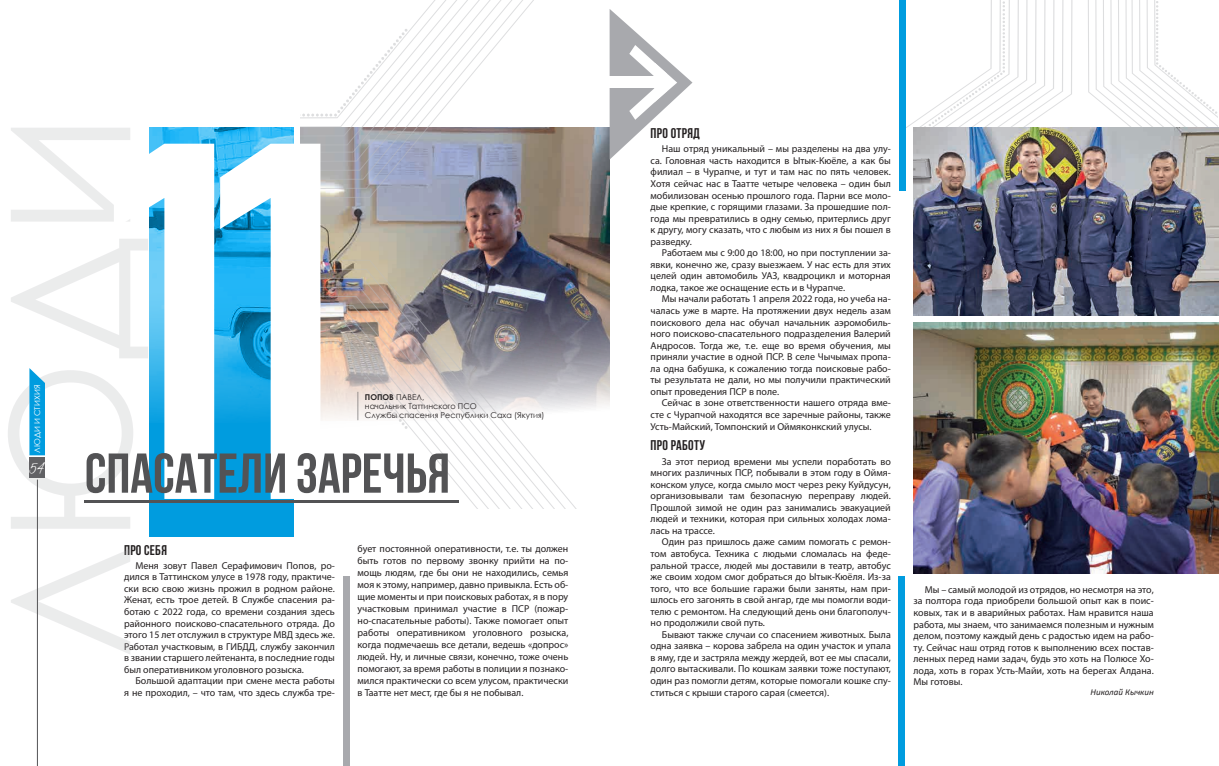
<style>
.page{position:relative;width:1219px;height:766px;background:#fff}
.page>*{position:absolute;margin:0;border:0;box-sizing:border-box;transform-origin:0 0}
.t1{font:500px "Bahnschrift";color:#fff}
.t2{font:700 56px "Bebas Neue";color:#535355}
.t3{font:17.3px "Aquarelle";color:#fff;scale:.8 1}
.загл_в_тексте{font:700 14px "Bebas Neue";letter-spacing:.02em;color:#231f20}
.осн_текст{font:10px/11.5px "Myriad Pro";color:#231f20;text-align:justify}
.подпись{font:italic 9px "Calibri";color:#231f20}
.осн_текст-2{font:8px "Century Gothic";color:#231f20}
.t4{font:8px "Century Gothic";color:#fff}
.s1{font-weight:700}
</style>
<div class="page">
<div style="left:149px;top:127px;width:144px;height:409px;background:#009cdf"></div>
<img style="left:149px;top:128px;width:144px;height:290px">
<div style="left:343px;top:576px;width:6px;height:189px;background:#a8a9ad"></div>
<img style="left:300px;top:200px;width:309px;height:58px">
<img style="left:300px;top:258px;width:310px;height:250px">
<svg style="left:300px;top:0;width:309px;height:200px"></svg>
<svg style="left:302px;top:29px;width:106px;height:87px"></svg>
<svg style="left:1088px;top:0;width:129px;height:127px"></svg>
<svg style="left:907px;top:0;width:166px;height:127px"></svg>
<svg style="left:610px;top:9px;width:82px;height:150px"></svg>
<img style="left:913px;top:322px;width:306px;height:251px">
<div style="left:899px;top:0;width:6px;height:190px;background:#009cdf"></div>
<div style="left:899px;top:576px;width:6px;height:189px;background:#009cdf"></div>
<img style="left:913px;top:127px;width:306px;height:189px">
<svg style="left:8px;top:128px;width:140px;height:526px"></svg>
<hr style="left:37px;top:479px;width:1px;height:286px;background:#535355">
<svg style="left:29px;top:368px;width:16px;height:87px"></svg>
<div style="left:29px;top:457px;width:16px;height:20px;background:#616164"></div>
<hr style="left:85px;top:499px;width:374px;height:3px;background:#535355">
<svg style="left:302px;top:341px;width:106px;height:88px"></svg>
<p class="t1" style="left:92px;top:-57px;width:274px">11</p>
<p class="t4" style="left:32px;top:452px;width:69px;rotate:-90deg">ЛЮДИ И СТИХИЯ</p>
<p class="t3" style="left:29px;top:456px;width:21px">54</p>
<p class="t2" style="left:85px;top:442px;width:367px">СПАСАТЕЛИ ЗАРЕЧЬЯ</p>
<p class="осн_текст-2" style="left:365px;top:391px;width:61px"><span class="s1">ПОПОВ</span> ПАВЕЛ,</p>
<p class="осн_текст-2" style="left:365px;top:400px;width:113px">начальник Таттинского ПСО</p>
<p class="осн_текст-2" style="left:365px;top:409px;width:181px">Службы спасения Республики Саха (Якутия)</p>
<p class="загл_в_тексте" style="left:124px;top:542px;width:44px">ПРО СЕБЯ</p>
<p class="осн_текст" style="left:124px;top:559px;width:212px;text-indent:11px">Меня зовут Павел Серафимович Попов, ро&shy;дился в Таттинском улусе в 1978 году, практиче&shy;ски всю свою жизнь прожил в родном районе.<br>Женат, есть трое детей. В Службе спасения ра&shy;ботаю с 2022 года, со времени создания здесь районного поисково-спасательного отряда. До этого 15 лет отслужил в структуре МВД здесь же.<br>Работал участковым, в ГИБДД, службу закончил в звании старшего лейтенанта, в последние годы был оперативником уголовного розыска.</p>
<p class="осн_текст" style="left:124px;top:674px;width:212px;text-align:right">Большой адаптации при смене места работы<br>я не проходил, – что там, что здесь служба тре-</p>
<p class="осн_текст" style="left:358px;top:542px;width:212px;line-height:12px">бует постоянной оперативности, т.е. ты должен быть готов по первому звонку прийти на по&shy;мощь людям, где бы они не находились, семья моя к этому, например, давно привыкла. Есть об&shy;щие моменты и при поисковых работах, я в пору участковым принимал участие в ПСР (пожар&shy;но-спасательные работы). Также помогает опыт работы оперативником уголовного розыска, когда подмечаешь все детали, ведешь «допрос» людей. Ну, и личные связи, конечно, тоже очень помогают, за время работы в полиции я познако&shy;мился практически со всем улусом, практически в Таатте нет мест, где бы я не побывал.</p>
<p class="загл_в_тексте" style="left:651px;top:125px;width:51px">ПРО ОТРЯД</p>
<p class="осн_текст" style="left:651px;top:143px;width:242px;text-indent:11px">Наш отряд уникальный – мы разделены на два улу&shy;са. Головная часть находится в Ытык-Кюёле, а как бы филиал – в Чурапче, и тут и там нас по пять человек.<br>Хотя сейчас нас в Таатте четыре человека – один был мобилизован осенью прошлого года. Парни все моло&shy;дые крепкие, с горящими глазами. За прошедшие пол&shy;года мы превратились в одну семью, притерлись друг к другу, могу сказать, что с любым из них я бы пошел в разведку.</p>
<p class="осн_текст" style="left:651px;top:247px;width:242px;text-indent:11px">Работаем мы с 9:00 до 18:00, но при поступлении за&shy;явки, конечно же, сразу выезжаем. У нас есть для этих целей один автомобиль УАЗ, квадроцикл и моторная лодка, такое же оснащение есть и в Чурапче.</p>
<p class="осн_текст" style="left:651px;top:293px;width:242px;text-indent:11px">Мы начали работать 1 апреля 2022 года, но учеба на&shy;чалась уже в марте. На протяжении двух недель азам поискового дела нас обучал начальник аэромобиль&shy;ного поисково-спасательного подразделения Валерий Андросов. Тогда же, т.е. еще во время обучения, мы приняли участие в одной ПСР. В селе Чычымах пропа&shy;ла одна бабушка, к сожалению тогда поисковые рабо&shy;ты результата не дали, но мы получили практический опыт проведения ПСР в поле.</p>
<p class="осн_текст" style="left:651px;top:397px;width:242px;text-indent:11px">Сейчас в зоне ответственности нашего отряда вме&shy;сте с Чурапчой находятся все заречные районы, также Усть-Майский, Томпонский и Оймяконкский улусы.</p>
<p class="загл_в_тексте" style="left:651px;top:437px;width:56px">ПРО РАБОТУ</p>
<p class="осн_текст" style="left:651px;top:455px;width:242px;text-indent:11px">За этот период времени мы успели поработать во многих различных ПСР, побывали в этом году в Оймя&shy;конском улусе, когда смыло мост через реку Куйдусун, организовывали там безопасную переправу людей.<br>Прошлой зимой не один раз занимались эвакуацией людей и техники, которая при сильных холодах лома&shy;лась на трассе.</p>
<p class="осн_текст" style="left:651px;top:536px;width:242px;text-indent:11px">Один раз пришлось даже самим помогать с ремон&shy;том автобуса. Техника с людьми сломалась на феде&shy;ральной трассе, людей мы доставили в театр, автобус же своим ходом смог добраться до Ытык-Кюёля. Из-за того, что все большие гаражи были заняты, нам при&shy;шлось его загонять в свой ангар, где мы помогли води&shy;телю с ремонтом. На следующий день они благополуч&shy;но продолжили свой путь.</p>
<p class="осн_текст" style="left:651px;top:628px;width:242px;text-indent:11px">Бывают также случаи со спасением животных. Была одна заявка – корова забрела на один участок и упала в яму, где и застряла между жердей, вот ее мы спасали, долго вытаскивали. По кошкам заявки тоже поступают, один раз помогли детям, которые помогали кошке спу&shy;ститься с крыши старого сарая (смеется).</p>
<p class="осн_текст" style="left:913px;top:583px;width:242px;text-indent:11px">Мы – самый молодой из отрядов, но несмотря на это, за полтора года приобрели большой опыт как в поис&shy;ковых, так и в аварийных работах. Нам нравится наша работа, мы знаем, что занимаемся полезным и нужным делом, поэтому каждый день с радостью идем на рабо&shy;ту. Сейчас наш отряд готов к выполнению всех постав&shy;ленных перед нами задач, будь это хоть на Полюсе Хо&shy;лода, хоть в горах Усть-Майи, хоть на берегах Алдана.<br>Мы готовы.</p>
<p class="подпись" style="left:1090px;top:685px;width:65px">Николай Кычкин</p>
</div>
